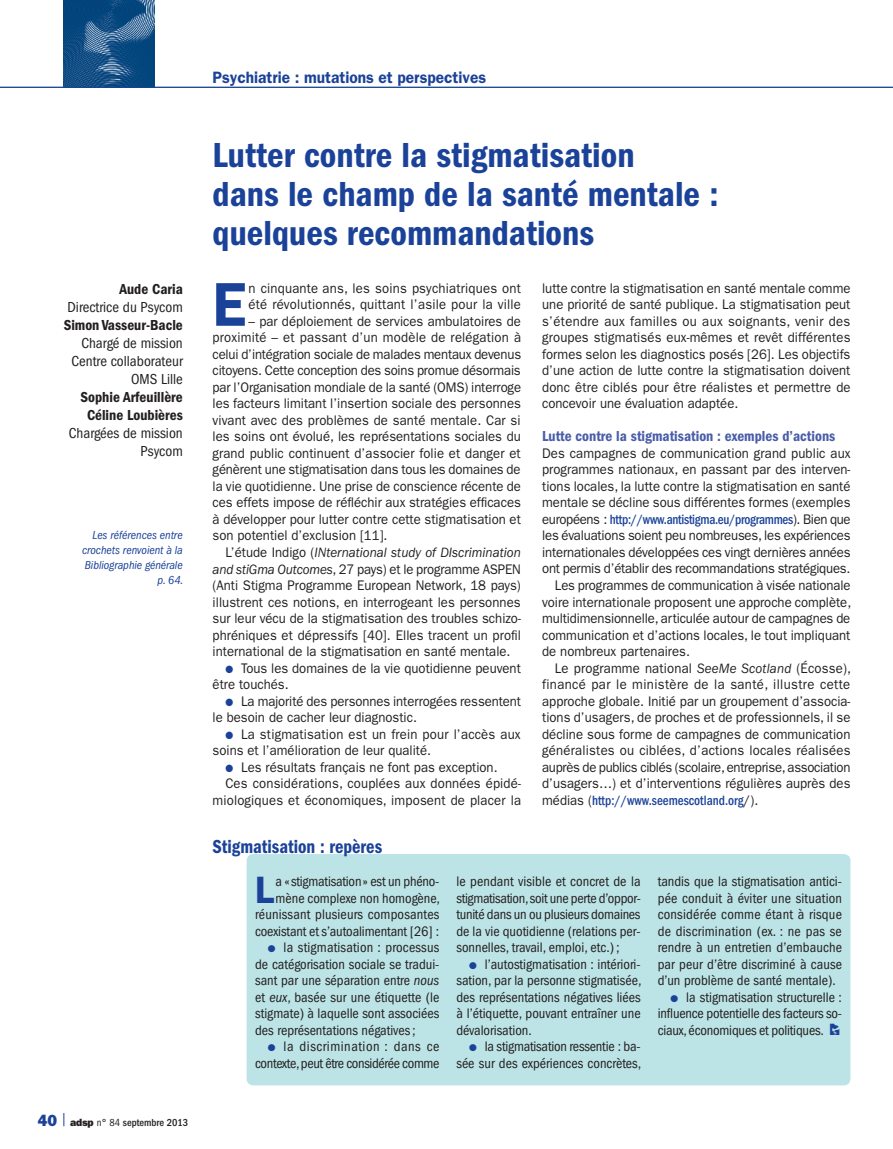
<style>
.page{position:relative;width:893px;height:1149px;background:#fff}
.page>*{position:absolute;margin:0;border:0;box-sizing:border-box;transform-origin:0 0}
.t1{font:600 62.1px "ITC Franklin Gothic Std";color:#1b4299;scale:.94 1}
.t2{font:600 38.25px "ITC Franklin Gothic Std";color:#1b4299}
.t3{font:36px/39px "ITC Franklin Gothic Std Dm Cd";color:#1b4299}
.t4{font:19.5px "ITC Franklin Gothic Std Dm Cd";color:#1b4299;scale:.94 1}
.t5{font:600 16.5px "ITC Franklin Gothic Std";color:#1b4299;scale:.94 1}
.t6{font:condensed 15px/18px "ITC Franklin Gothic Std";color:#231f20;text-align:right}
.t7{font:15px/18px "ITC Franklin Gothic Std Dm Cd";color:#231f20;text-align:center}
.t8{font:15px "ITC Franklin Gothic Std Dm Cd";color:#495da8}
.t9{font:condensed 14.25px/16.5px "ITC Franklin Gothic Std";color:#231f20;text-align:justify}
.t10{font:condensed 14.25px/16.5px "ITC Franklin Gothic Std";letter-spacing:-.025em;color:#231f20;text-align:right}
.t11{font:13.95px/16.5px "ITC Franklin Gothic Std";color:#231f20;scale:.94 1}
.t12{font:500 condensed 13.95px "ITC Franklin Gothic Std";letter-spacing:-.02em;color:#1b4299;scale:.94 1}
.t13{font:13.95px "ITC Franklin Gothic Std";letter-spacing:-.025em;color:#231f20;scale:.94 1}
.t14{font:13.95px "ITC Franklin Gothic Std";letter-spacing:.025em;color:#231f20;scale:.94 1}
.t15{font:500 condensed 13.95px "ITC Franklin Gothic Std";color:#1b4299;scale:.94 1}
.t16{font:italic condensed 12px/15px "ITC Franklin Gothic Std";color:#1b4299;text-align:right}
.t17{font:500 condensed 10.5px "ITC Franklin Gothic Std";color:#231f20}
.s1{font-family:"ITC Franklin Gothic Std Hvy";font-weight:400;font-stretch:normal;font-size:16.2px;color:#1b4299}
.s2{font-family:"ITC Franklin Gothic Std Hvy";font-weight:400;font-stretch:normal}
.s3{font-weight:400}
.s4{font-style:italic}
.s5{color:#1b4299}
.s6{font-weight:400;font-stretch:normal;color:#231f20}
.s7{font-family:"Ph Fpictos";font-weight:600;font-stretch:normal;font-size:15px;color:#1b4299}
</style>
<div class="page">
<svg style="left:64px;top:1113px;width:1px;height:12px"></svg>
<img style="left:64px;top:0;width:90px;height:87px">
<hr style="left:0;top:87px;width:893px;height:1px;background:#1b4299">
<div style="left:247px;top:853px;width:603px;height:231px;background:#bce3e5;border-radius:7px"></div>
<p class="t7" style="left:119px;top:280px;width:65px">Aude Caria</p>
<p class="t6" style="left:68px;top:298px;width:117px">Directrice du Psycom</p>
<p class="t7" style="left:64px;top:316px;width:121px">Simon Vasseur‑Bacle</p>
<p class="t6" style="left:72px;top:334px;width:113px">Chargé de mission<br>Centre collaborateur<br>OMS Lille</p>
<p class="t7" style="left:81px;top:388px;width:104px">Sophie Arfeuillère<br>Céline Loubières</p>
<p class="t6" style="left:69px;top:424px;width:115px">Chargées de mission<br>Psycom</p>
<p class="t16" style="left:82px;top:527px;width:103px">Les références entre crochets renvoient à la<br>Bibliographie générale p. 64.</p>
<p class="t17" style="left:38px;top:1115px;width:152px"><span class="s1">40</span> <span class="s2">adsp</span> <span class="s3">n° 84</span> septembre 2013</p>
<p class="t5" style="left:213px;top:68px;width:292px">Psychiatrie : mutations et perspectives</p>
<h3 class="t3" style="left:213px;top:135px;width:507px">Lutter contre la stigmatisation<br>dans le champ de la santé mentale : quelques recommandations</h3>
<h1 class="t1" style="left:213px;top:267px;width:37px">E</h1>
<p class="t11" style="left:248px;top:280px;width:291px">n cinquante ans, les soins psychiatriques ont été révolutionnés, quittant l’asile pour la ville</p>
<p class="t11" style="left:213px;top:313px;width:330px;text-align:justify;text-indent:36px">– par déploiement de services ambulatoires de proximité – et passant d’un modèle de relégation à celui d’intégration sociale de malades mentaux devenus citoyens. Cette conception des soins promue désormais par l’Organisation mondiale de la santé (OMS) interroge les facteurs limitant l’insertion sociale des personnes vivant avec des problèmes de santé mentale. Car si les soins ont évolué, les représentations sociales du grand public continuent d’associer folie et danger et génèrent une stigmatisation dans tous les domaines de la vie quotidienne. Une prise de conscience récente de ces effets impose de réfléchir aux stratégies efficaces à développer pour lutter contre cette stigmatisation et son potentiel d’exclusion [11].</p>
<p class="t11" style="left:213px;top:544px;width:329px;text-align:justify;text-indent:13px">L’étude Indigo (<span class="s4">INternational study of DIscrimination and stiGma Outcomes</span>, 27 pays) et le programme ASPEN (Anti Stigma Programme European Network, 18 pays) illustrent ces notions, en interrogeant les personnes sur leur vécu de la stigmatisation des troubles schizo&shy;phréniques et dépressifs [40]. Elles tracent un profil international de la stigmatisation en santé mentale.</p>
<p class="t11" style="left:213px;top:659px;width:329px;text-indent:13px"><span class="s5">●</span> Tous les domaines de la vie quotidienne peuvent être touchés.</p>
<p class="t11" style="left:213px;top:692px;width:330px;text-indent:13px"><span class="s5">●</span> La majorité des personnes interrogées ressentent le besoin de cacher leur diagnostic.</p>
<p class="t11" style="left:213px;top:725px;width:329px;text-indent:13px"><span class="s5">●</span> La stigmatisation est un frein pour l’accès aux soins et l’amélioration de leur qualité.</p>
<p class="t11" style="left:225px;top:758px;width:291px"><span class="s5">●</span> Les résultats français ne font pas exception.</p>
<p class="t11" style="left:225px;top:775px;width:316px">Ces considérations, couplées aux données épidé-</p>
<p class="t11" style="left:213px;top:791px;width:330px">miologiques et économiques, imposent de placer la</p>
<p class="t11" style="left:542px;top:280px;width:330px;text-align:justify">lutte contre la stigmatisation en santé mentale comme une priorité de santé publique. La stigmatisation peut s’étendre aux familles ou aux soignants, venir des groupes stigmatisés eux-mêmes et revêt différentes formes selon les diagnostics posés [26]. Les objectifs d’une action de lutte contre la stigmatisation doivent donc être ciblés pour être réalistes et permettre de concevoir une évaluation adaptée.</p>
<p class="t8" style="left:542px;top:427px;width:295px">Lutte contre la stigmatisation : exemples d’actions</p>
<p class="t11" style="left:542px;top:445px;width:330px">Des campagnes de communication grand public aux</p>
<p class="t11" style="left:542px;top:461px;width:329px">programmes nationaux, en passant par des interven-</p>
<p class="t11" style="left:542px;top:478px;width:329px">tions locales, la lutte contre la stigmatisation en santé</p>
<p class="t11" style="left:542px;top:494px;width:330px">mentale se décline sous différentes formes (exemples</p>
<p class="t12" style="left:542px;top:511px;width:330px"><span class="s6">européens :</span> http://www.antistigma.eu/programmes<span class="s6">). Bien que</span></p>
<p class="t11" style="left:542px;top:527px;width:330px">les évaluations soient peu nombreuses, les expériences</p>
<p class="t11" style="left:542px;top:544px;width:330px">internationales développées ces vingt dernières années</p>
<p class="t11" style="left:542px;top:560px;width:329px">ont permis d’établir des recommandations stratégiques.</p>
<p class="t11" style="left:555px;top:577px;width:316px">Les programmes de communication à visée nationale</p>
<p class="t11" style="left:542px;top:593px;width:330px">voire internationale proposent une approche complète,</p>
<p class="t11" style="left:542px;top:610px;width:329px">multidimensionnelle, articulée autour de campagnes de</p>
<p class="t11" style="left:542px;top:626px;width:329px">communication et d’actions locales, le tout impliquant</p>
<p class="t11" style="left:542px;top:643px;width:159px">de nombreux partenaires.</p>
<p class="t11" style="left:555px;top:659px;width:317px">Le programme national <span class="s4">SeeMe Scotland</span> (Écosse),</p>
<p class="t14" style="left:542px;top:676px;width:329px">financé par le ministère de la santé, illustre cette</p>
<p class="t11" style="left:542px;top:692px;width:329px">approche globale. Initié par un groupement d’associa-</p>
<p class="t11" style="left:542px;top:709px;width:329px">tions d’usagers, de proches et de professionnels, il se</p>
<p class="t11" style="left:542px;top:725px;width:329px">décline sous forme de campagnes de communication</p>
<p class="t11" style="left:542px;top:742px;width:330px">généralistes ou ciblées, d’actions locales réalisées</p>
<p class="t13" style="left:542px;top:758px;width:329px">auprès de publics ciblés (scolaire, entreprise, association</p>
<p class="t11" style="left:542px;top:775px;width:329px">d’usagers…) et d’interventions régulières auprès des</p>
<p class="t15" style="left:542px;top:791px;width:231px"><span class="s6">médias (</span>http://www.seemescotland.org<span class="s6">/).</span></p>
<h3 class="t4" style="left:213px;top:835px;width:182px">Stigmatisation : repères</h3>
<h2 class="t2" style="left:255px;top:866px;width:21px">L</h2>
<p class="t9" style="left:255px;top:873px;width:186px;text-align:right">a «stigmatisation» est un phéno&shy;mène complexe non homogène, réunissant plusieurs composantes coexistant et s’autoalimentant [26] :</p>
<p class="t9" style="left:255px;top:939px;width:186px;text-indent:13px"><span class="s5">●</span> la stigmatisation : processus de catégorisation sociale se tradui&shy;sant par une séparation entre <span class="s4">nous </span>et <span class="s4">eux</span>, basée sur une étiquette (le stigmate) à laquelle sont associées des représentations négatives;</p>
<p class="t10" style="left:255px;top:1038px;width:186px"><span class="s5">●</span> la discrimination : dans ce contexte, peut être considérée comme</p>
<p class="t9" style="left:456px;top:873px;width:186px">le pendant visible et concret de la stigmatisation, soit une perte d’oppor&shy;tunité dans un ou plusieurs domaines de la vie quotidienne (relations per&shy;sonnelles, travail, emploi, etc.);</p>
<p class="t9" style="left:456px;top:955px;width:186px;text-indent:13px"><span class="s5">●</span> l’autostigmatisation : intériori&shy;sation, par la personne stigmatisée, des représentations négatives liées à l’étiquette, pouvant entraîner une dévalorisation.</p>
<p class="t9" style="left:456px;top:1038px;width:186px;text-align:right"><span class="s5">●</span> la stigmatisation ressentie : ba&shy;sée sur des expériences concrètes,</p>
<p class="t9" style="left:658px;top:873px;width:186px">tandis que la stigmatisation antici&shy;pée conduit à éviter une situation considérée comme étant à risque de discrimination (ex. : ne pas se rendre à un entretien d’embauche par peur d’être discriminé à cause d’un problème de santé mentale).</p>
<p class="t9" style="left:658px;top:988px;width:186px;text-indent:13px"><span class="s5">●</span> la stigmatisation structurelle : influence potentielle des facteurs so&shy;ciaux, économiques et politiques. <span class="s7">t</span></p>
</div>
